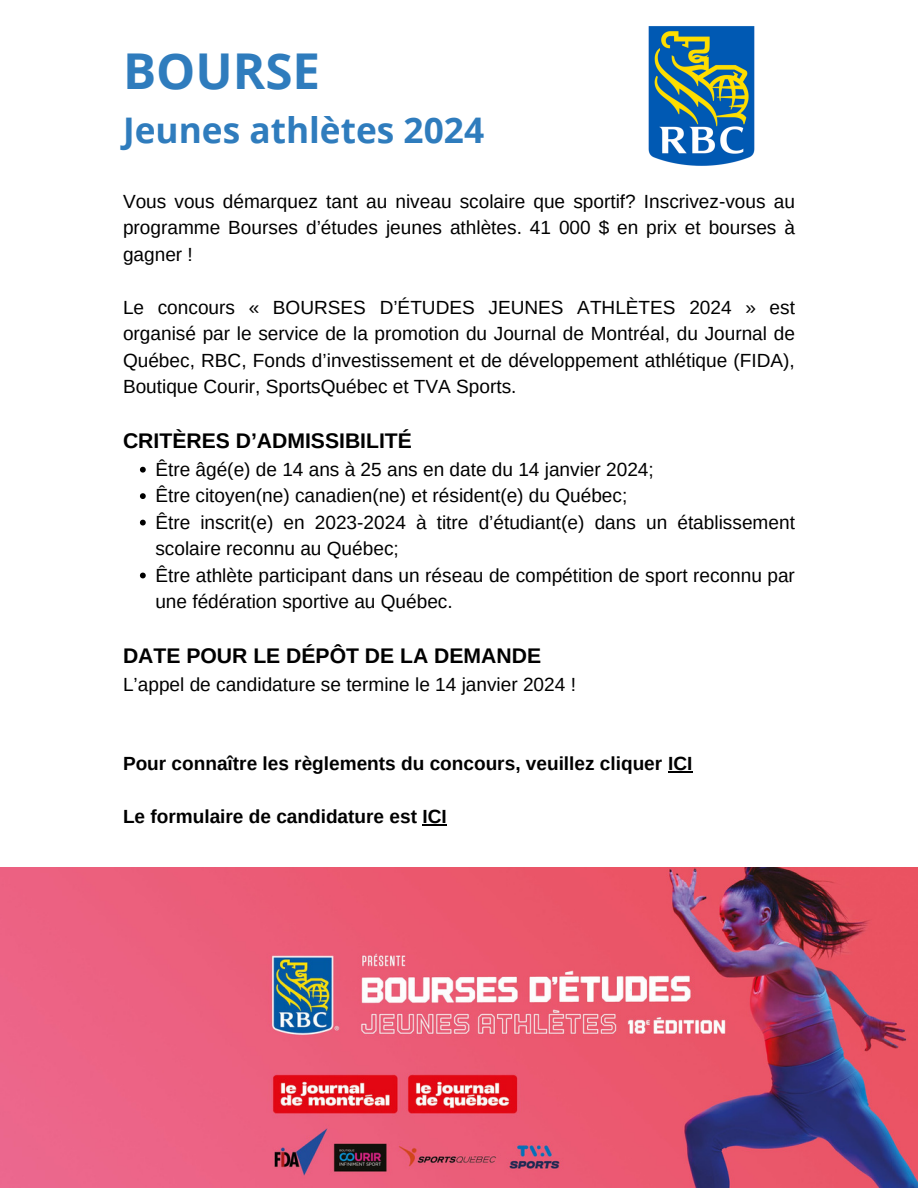
<style>
.page{position:relative;width:918px;height:1188px;background:#fff}
.page>*{position:absolute;margin:0;border:0;box-sizing:border-box;transform-origin:0 0}
.t1{font:700 49.35px "Open Sans";color:#2f7cbd}
.t2{font:700 35.25px "Open Sans";color:#2f7cbd}
.t3{font:700 21.15px "Arimo";color:#000}
.t4{font:19.05px/26.4px "Arimo";color:#000;text-align:justify}
.t5{font:700 19.05px "Arimo";color:#000}
</style>
<div class="page">
<svg style="left:140px;top:467px;width:6px;height:6px"></svg>
<svg style="left:140px;top:493px;width:6px;height:6px"></svg>
<svg style="left:140px;top:520px;width:6px;height:5px"></svg>
<svg style="left:140px;top:573px;width:6px;height:5px"></svg>
<hr style="left:668px;top:771px;width:25px;height:2px;background:#000">
<hr style="left:423px;top:824px;width:24px;height:2px;background:#000">
<img style="left:648px;top:26px;width:107px;height:140px">
<img style="left:0;top:867px;width:918px;height:321px">
<p class="t1" style="left:123px;top:37px;width:199px">BOURSE</p>
<p class="t2" style="left:123px;top:106px;width:363px">Jeunes athlètes 2024</p>
<p class="t4" style="left:123px;top:188px;width:673px">Vous vous démarquez tant au niveau scolaire que sportif? Inscrivez-vous au programme Bourses d’études jeunes athlètes. 41 000 $ en prix et bourses à gagner !</p>
<p class="t4" style="left:123px;top:294px;width:673px">Le concours « BOURSES D’ÉTUDES JEUNES ATHLÈTES 2024 » est organisé par le service de la promotion du Journal de Montréal, du Journal de Québec, RBC, Fonds d’investissement et de développement athlétique (FIDA), Boutique Courir, SportsQuébec et TVA Sports.</p>
<p class="t3" style="left:123px;top:429px;width:290px">CRITÈRES D’ADMISSIBILITÉ</p>
<p class="t4" style="left:155px;top:456px;width:500px">Être âgé(e) de 14 ans à 25 ans en date du 14 janvier 2024;</p>
<p class="t4" style="left:155px;top:482px;width:473px">Être citoyen(ne) canadien(ne) et résident(e) du Québec;</p>
<p class="t4" style="left:155px;top:509px;width:641px">Être inscrit(e) en 2023-2024 à titre d’étudiant(e) dans un établissement scolaire reconnu au Québec;</p>
<p class="t4" style="left:155px;top:562px;width:641px">Être athlète participant dans un réseau de compétition de sport reconnu par une fédération sportive au Québec.</p>
<p class="t3" style="left:123px;top:644px;width:420px">DATE POUR LE DÉPÔT DE LA DEMANDE</p>
<p class="t4" style="left:123px;top:671px;width:454px">L’appel de candidature se termine le 14 janvier 2024 !</p>
<p class="t5" style="left:123px;top:753px;width:571px">Pour connaître les règlements du concours, veuillez cliquer ICI</p>
<p class="t5" style="left:123px;top:806px;width:325px">Le formulaire de candidature est ICI</p>
</div>
